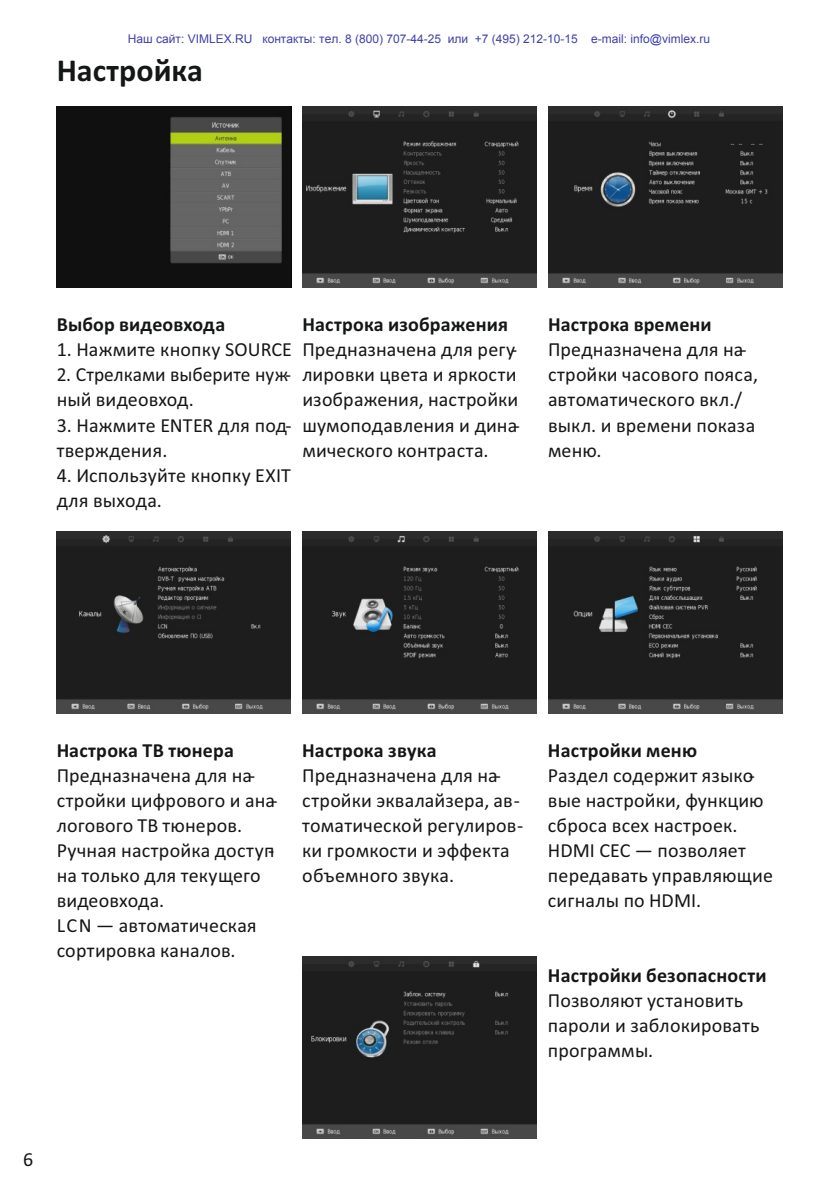
<style>
.page{position:relative;width:838px;height:1191px;background:#fff}
.page>*{position:absolute;margin:0;border:0;box-sizing:border-box;transform-origin:0 0}
.t1{font:700 32px "Calibri";color:#151616}
.t2{font:20px/25px "Calibri";letter-spacing:.01em;color:#151616}
.t3{font:700 20px "Calibri";letter-spacing:.01em;color:#151616}
.t4{font:12px "Arial";color:#4040ab}
</style>
<div class="page">
<img style="left:57px;top:106px;width:234px;height:182px">
<img style="left:57px;top:531px;width:234px;height:182px">
<img style="left:302px;top:106px;width:235px;height:182px">
<img style="left:302px;top:531px;width:235px;height:182px">
<img style="left:548px;top:106px;width:234px;height:182px">
<img style="left:548px;top:531px;width:234px;height:182px">
<img style="left:302px;top:956px;width:235px;height:182px">
<p class="t4" style="left:128px;top:30px;width:584px">Наш сайт: VIMLEX.RU контакты: тел. 8 (800) 707-44-25 или +7 (495) 212-10-15 e-mail: info@vimlex.ru</p>
<h1 class="t1" style="left:57px;top:57px;width:148px">Настройка</h1>
<p class="t3" style="left:57px;top:316px;width:170px">Выбор видеовхода</p>
<p class="t2" style="left:57px;top:339px;width:237px">1. Нажмите кнопку SOURCE</p>
<p class="t2" style="left:57px;top:364px;width:236px">2. Стрелками выберите нуж&shy;ный видеовход.</p>
<p class="t2" style="left:57px;top:414px;width:236px">3. Нажмите ENTER для под&shy;тверждения.</p>
<p class="t2" style="left:57px;top:464px;width:236px">4. Используйте кнопку EXIT для выхода.</p>
<p class="t3" style="left:302px;top:316px;width:207px">Настрока изображения</p>
<p class="t2" style="left:302px;top:339px;width:219px">Предназначена для регу&shy;лировки цвета и яркости изображения, настройки шумоподавления и дина&shy;мического контраста.</p>
<p class="t3" style="left:548px;top:316px;width:165px">Настрока времени</p>
<p class="t2" style="left:548px;top:339px;width:211px">Предназначена для на&shy;стройки часового пояса, автоматического вкл./ выкл. и времени показа меню.</p>
<p class="t3" style="left:57px;top:741px;width:179px">Настрока ТВ тюнера</p>
<p class="t2" style="left:57px;top:764px;width:223px">Предназначена для на&shy;стройки цифрового и ана&shy;логового ТВ тюнеров.<br>Ручная настройка доступ&shy;на только для текущего видеовхода.<br>LCN — автоматическая сортировка каналов.</p>
<p class="t3" style="left:302px;top:741px;width:136px">Настрока звука</p>
<p class="t2" style="left:302px;top:764px;width:223px">Предназначена для на&shy;стройки эквалайзера, ав&shy;томатической регулиров&shy;ки громкости и эффекта объемного звука.</p>
<p class="t3" style="left:548px;top:741px;width:151px">Настройки меню</p>
<p class="t2" style="left:548px;top:764px;width:227px">Раздел содержит языко&shy;вые настройки, функцию сброса всех настроек.<br>HDMI CEC — позволяет передавать управляющие сигналы по HDMI.</p>
<p class="t3" style="left:548px;top:966px;width:220px">Настройки безопасности</p>
<p class="t2" style="left:548px;top:989px;width:213px">Позволяют установить пароли и заблокировать программы.</p>
<p class="t2" style="left:23px;top:1148px;width:12px">6</p>
</div>
